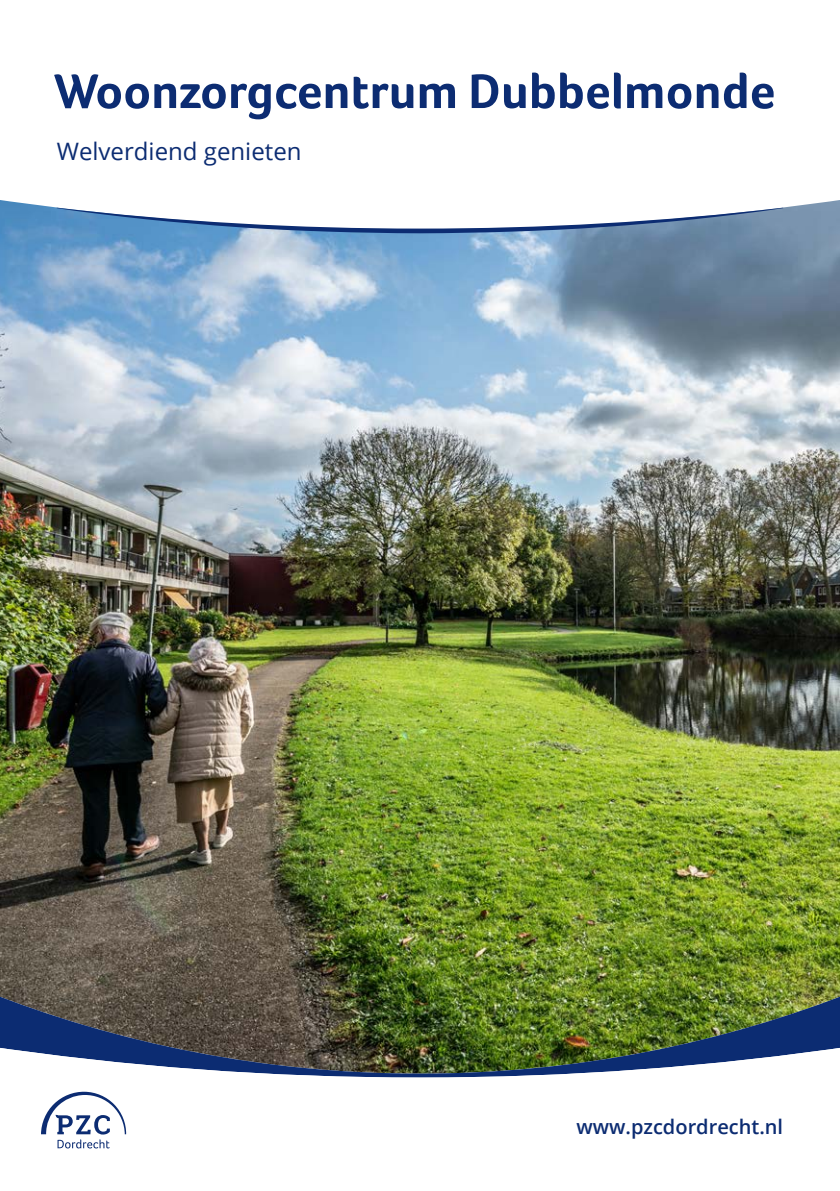
<style>
.page{position:relative;width:840px;height:1191px;background:#fff}
.page>*{position:absolute;margin:0;border:0;box-sizing:border-box;transform-origin:0 0}
.t1{font:700 50px "Foco";color:#0c2c72}
.t2{font:24px "Open Sans";color:#0c2c72}
.t3{font:600 20px "Open Sans";color:#0c2c72}
</style>
<div class="page">
<img style="left:0;top:230px;width:839px;height:760px">
<img style="left:0;top:990px;width:839px;height:55px">
<svg style="left:0;top:1045px;width:839px;height:104px"></svg>
<svg style="left:41px;top:1091px;width:85px;height:57px"></svg>
<svg style="left:0;top:200px;width:839px;height:30px"></svg>
<svg style="left:57px;top:208px;width:725px;height:25px"></svg>
<p class="t1" style="left:54px;top:58px;width:722px">Woonzorgcentrum Dubbelmonde</p>
<p class="t2" style="left:57px;top:135px;width:246px">Welverdiend genieten</p>
<p class="t3" style="left:576px;top:1113px;width:208px">www.pzcdordrecht.nl</p>
</div>
